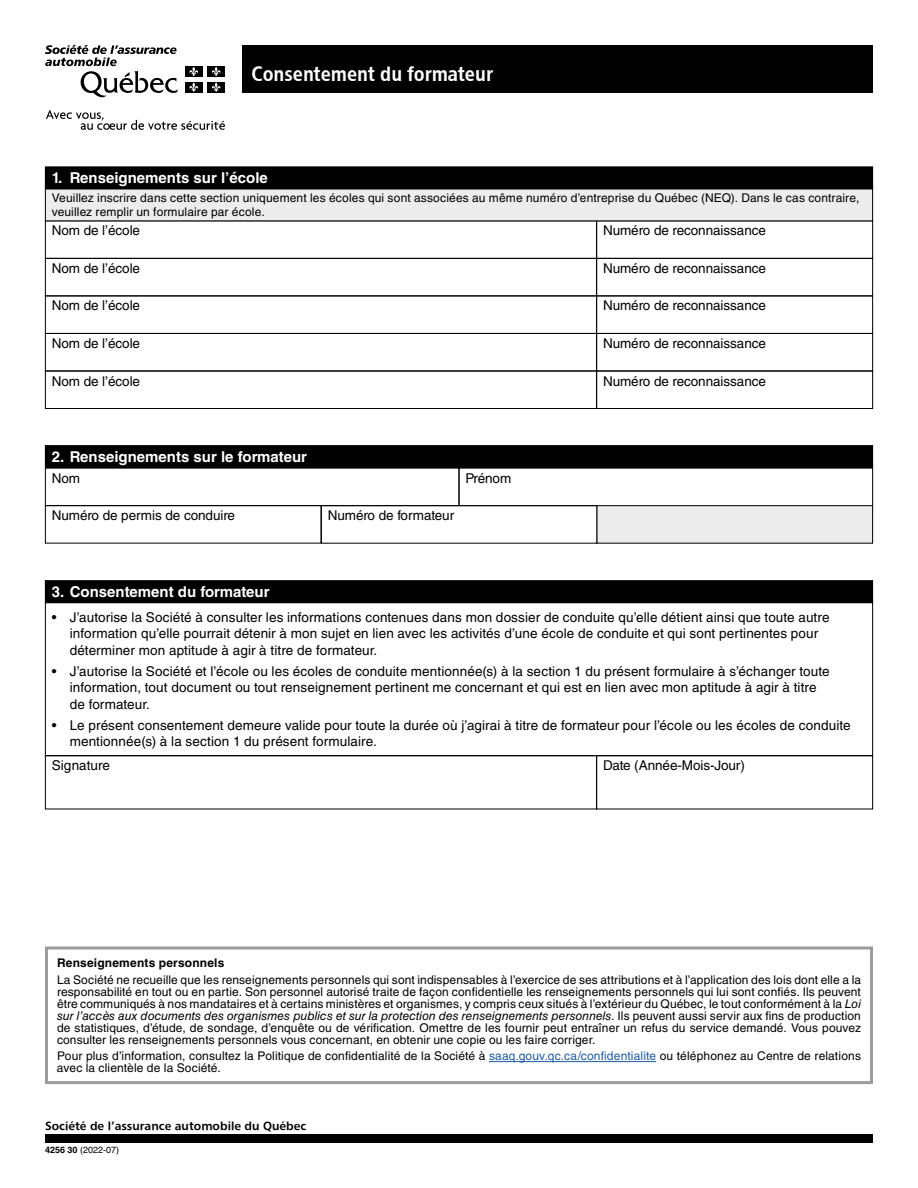
<style>
.page{position:relative;width:918px;height:1188px;background:#fff}
.page>*{position:absolute;margin:0;border:0;box-sizing:border-box;transform-origin:0 0}
.t1{font:21px "Chaloult Cond Demi Gras Normal";color:#fff}
.t2{font:700 15px "Helvetica LT Std";color:#fff}
.Boulets{font:13.5px/16.5px "Helvetica LT Std";letter-spacing:.005em;color:#000}
.t3{font:12px/12px "Helvetica LT Std";letter-spacing:.01em;color:#000}
.t4{font:12px "Chaloult Demi Gras Normal";color:#000}
.t5{font:700 12px "Helvetica LT Std";letter-spacing:.015em;color:#000}
.t6{font:9px "Helvetica LT Std";color:#000}
.s1{font-style:italic}
.s2{color:#1c5aa8}
.s3{font-weight:700}
</style>
<div class="page">
<div style="left:45px;top:1134px;width:828px;height:9px;background:#000"></div>
<div style="left:45px;top:581px;width:828px;height:21px;background:#000"></div>
<div style="left:45px;top:580px;width:828px;height:23px;border:1px solid #000"></div>
<div style="left:45px;top:755px;width:552px;height:54px;border:1px solid #000"></div>
<div style="left:596px;top:755px;width:277px;height:54px;border:1px solid #000"></div>
<div style="left:45px;top:258px;width:552px;height:38px;border:1px solid #000"></div>
<div style="left:45px;top:333px;width:552px;height:38px;border:1px solid #000"></div>
<div style="left:45px;top:371px;width:552px;height:38px;border:1px solid #000"></div>
<div style="left:596px;top:258px;width:277px;height:38px;border:1px solid #000"></div>
<div style="left:596px;top:333px;width:277px;height:38px;border:1px solid #000"></div>
<div style="left:596px;top:371px;width:277px;height:38px;border:1px solid #000"></div>
<div style="left:45px;top:167px;width:828px;height:22px;background:#000"></div>
<div style="left:45px;top:166px;width:828px;height:23px;border:1px solid #000"></div>
<div style="left:45px;top:446px;width:828px;height:21px;background:#000"></div>
<div style="left:45px;top:445px;width:828px;height:23px;border:1px solid #000"></div>
<div style="left:45px;top:505px;width:276px;height:39px;border:1px solid #000"></div>
<div style="left:321px;top:505px;width:276px;height:39px;border:1px solid #000"></div>
<div style="left:597px;top:506px;width:276px;height:37px;background:#ededed"></div>
<div style="left:597px;top:505px;width:276px;height:39px;border:1px solid #000"></div>
<hr style="left:489px;top:1061px;width:167px;height:1px;background:#1c5aa8">
<div style="left:45px;top:946px;width:828px;height:138px;border:3px solid #9d9d9c"></div>
<div style="left:242px;top:45px;width:631px;height:47px;background:#000"></div>
<svg style="left:45px;top:45px;width:133px;height:53px"></svg>
<div style="left:185px;top:66px;width:17px;height:11px;background:#000"></div>
<svg style="left:189px;top:67px;width:9px;height:9px"></svg>
<div style="left:207px;top:66px;width:18px;height:11px;background:#000"></div>
<svg style="left:212px;top:67px;width:9px;height:9px"></svg>
<div style="left:185px;top:82px;width:17px;height:10px;background:#000"></div>
<svg style="left:189px;top:82px;width:9px;height:10px"></svg>
<div style="left:207px;top:82px;width:18px;height:10px;background:#000"></div>
<svg style="left:212px;top:82px;width:9px;height:10px"></svg>
<svg style="left:46px;top:110px;width:179px;height:20px"></svg>
<div style="left:45px;top:189px;width:828px;height:32px;background:#ededed"></div>
<h1 class="t1" style="left:251px;top:60px;width:243px">Consentement du formateur</h1>
<h2 class="t2" style="left:52px;top:169px;width:218px">1. Renseignements sur l’école</h2>
<p class="t3" style="left:52px;top:191px;width:809px;line-height:13.5px">Veuillez inscrire dans cette section uniquement les écoles qui sont associées au même numéro d’entreprise du Québec (NEQ). Dans le cas contraire, veuillez remplir un formulaire par école.</p>
<p class="Boulets" style="left:52px;top:222px;width:90px">Nom de l’école</p>
<p class="Boulets" style="left:52px;top:260px;width:90px">Nom de l’école</p>
<p class="Boulets" style="left:52px;top:297px;width:90px">Nom de l’école</p>
<p class="Boulets" style="left:52px;top:335px;width:90px">Nom de l’école</p>
<p class="Boulets" style="left:52px;top:373px;width:90px">Nom de l’école</p>
<h2 class="t2" style="left:52px;top:447px;width:257px">2. Renseignements sur le formateur</h2>
<p class="Boulets" style="left:52px;top:470px;width:30px">Nom</p>
<p class="Boulets" style="left:465px;top:470px;width:47px">Prénom</p>
<p class="Boulets" style="left:52px;top:507px;width:185px">Numéro de permis de conduire</p>
<p class="Boulets" style="left:328px;top:507px;width:128px">Numéro de formateur</p>
<h2 class="t2" style="left:52px;top:582px;width:219px">3. Consentement du formateur</h2>
<p class="Boulets" style="left:603px;top:222px;width:164px">Numéro de reconnaissance</p>
<p class="Boulets" style="left:603px;top:260px;width:164px">Numéro de reconnaissance</p>
<p class="Boulets" style="left:603px;top:297px;width:164px">Numéro de reconnaissance</p>
<p class="Boulets" style="left:603px;top:335px;width:164px">Numéro de reconnaissance</p>
<p class="Boulets" style="left:603px;top:373px;width:164px">Numéro de reconnaissance</p>
<p class="Boulets" style="left:70px;top:609px;width:761px;text-indent:-18px">• J’autorise la Société à consulter les informations contenues dans mon dossier de conduite qu’elle détient ainsi que toute autre information qu’elle pourrait détenir à mon sujet en lien avec les activités d’une école de conduite et qui sont pertinentes pour déterminer mon aptitude à agir à titre de formateur.</p>
<p class="Boulets" style="left:70px;top:663px;width:762px;text-indent:-18px">• J’autorise la Société et l’école ou les écoles de conduite mentionnée(s) à la section 1 du présent formulaire à s’échanger toute information, tout document ou tout renseignement pertinent me concernant et qui est en lien avec mon aptitude à agir à titre de formateur.</p>
<p class="Boulets" style="left:70px;top:717px;width:782px;text-indent:-18px">• Le présent consentement demeure valide pour toute la durée où j’agirai à titre de formateur pour l’école ou les écoles de conduite mentionnée(s) à la section 1 du présent formulaire.</p>
<p class="Boulets" style="left:52px;top:757px;width:60px">Signature</p>
<p class="Boulets" style="left:603px;top:757px;width:143px">Date (Année-Mois-Jour)</p>
<h2 class="t5" style="left:57px;top:956px;width:169px">Renseignements personnels</h2>
<p class="t3" style="left:57px;top:973px;width:806px;text-align:justify">La Société ne recueille que les renseignements personnels qui sont indispensables à l’exercice de ses attributions et à l’application des lois dont elle a la responsabilité en tout ou en partie. Son personnel autorisé traite de façon confidentielle les renseignements personnels qui lui sont confiés. Ils peuvent être communiqués à nos mandataires et à certains ministères et organismes, y compris ceux situés à l’extérieur du Québec, le tout conformément à la <span class="s1">Loi sur l’accès aux documents des organismes publics et sur la protection des renseignements personnels</span>. Ils peuvent aussi servir aux fins de production de statistiques, d’étude, de sondage, d’enquête ou de vérification. Omettre de les fournir peut entraîner un refus du service demandé. Vous pouvez consulter les renseignements personnels vous concernant, en obtenir une copie ou les faire corriger.</p>
<p class="t3" style="left:57px;top:1050px;width:806px">Pour plus d’information, consultez la Politique de confidentialité de la Société à <span class="s2">saaq.gouv.qc.ca/confidentialite</span> ou téléphonez au Centre de relations avec la clientèle de la Société.</p>
<p class="t4" style="left:45px;top:1118px;width:263px">Société de l’assurance automobile du Québec</p>
<p class="t6" style="left:45px;top:1144px;width:76px"><span class="s3">4256 30</span> (2022-07)</p>
</div>
